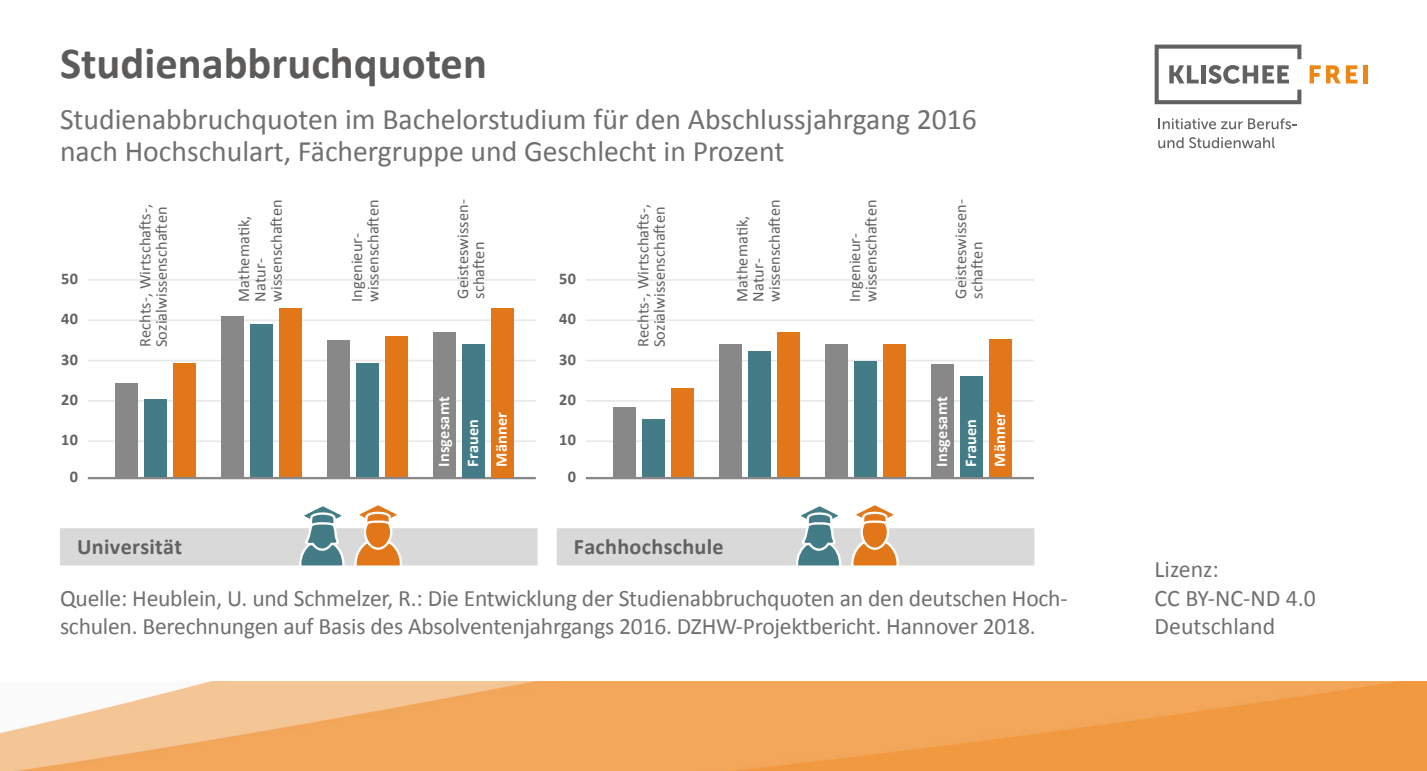
<style>
.page{position:relative;width:1427px;height:771px;background:#fff}
.page>*{position:absolute;margin:0;border:0;box-sizing:border-box;transform-origin:0 0}
.t1{font:700 44.7px "Calibri";color:#5d5b59}
.t2{font:29.7px/32.1px "Calibri";color:#70706f}
.t3{font:23.7px/28.5px "Calibri";color:#70706f}
.t4{font:23.4px/28.5px "Calibri";letter-spacing:-.01em;color:#70706f}
.t5{font:700 22.2px "Calibri";letter-spacing:.015em;color:#616160}
.t6{font:16.2px/16.2px "Calibri";letter-spacing:.005em;color:#616160}
.t7{font:700 16.2px/28.8px "Calibri";letter-spacing:.01em;color:#fff}
.t8{font:700 16.2px "Calibri";letter-spacing:.025em;color:#616160}
</style>
<div class="page">
<img style="left:1px;top:681px;width:1425px;height:90px">
<svg style="left:1309px;top:65px;width:11px;height:18px"></svg>
<svg style="left:1326px;top:65px;width:31px;height:18px"></svg>
<hr style="left:1363px;top:65px;width:4px;height:18px;background:#ec8614">
<svg style="left:1154px;top:45px;width:147px;height:59px"></svg>
<svg style="left:1158px;top:118px;width:84px;height:11px"></svg>
<svg style="left:1248px;top:118px;width:49px;height:11px"></svg>
<svg style="left:1158px;top:137px;width:25px;height:11px"></svg>
<svg style="left:1189px;top:137px;width:85px;height:11px"></svg>
<hr style="left:586px;top:440px;width:448px;height:2px;background:#e8e8e8">
<hr style="left:586px;top:400px;width:448px;height:2px;background:#e8e8e8">
<hr style="left:586px;top:360px;width:448px;height:1px;background:#e8e8e8">
<hr style="left:586px;top:319px;width:448px;height:2px;background:#e8e8e8">
<hr style="left:586px;top:279px;width:448px;height:2px;background:#e8e8e8">
<div style="left:671px;top:388px;width:23px;height:90px;background:#e17718"></div>
<div style="left:642px;top:420px;width:23px;height:58px;background:#437c87"></div>
<div style="left:613px;top:408px;width:23px;height:70px;background:#888"></div>
<svg style="left:60px;top:505px;width:477px;height:61px"></svg>
<svg style="left:557px;top:505px;width:477px;height:61px"></svg>
<div style="left:777px;top:332px;width:22px;height:146px;background:#e17718"></div>
<div style="left:748px;top:352px;width:23px;height:126px;background:#437c87"></div>
<div style="left:719px;top:344px;width:23px;height:134px;background:#888"></div>
<div style="left:883px;top:344px;width:22px;height:134px;background:#e17718"></div>
<div style="left:854px;top:361px;width:22px;height:117px;background:#437c87"></div>
<div style="left:825px;top:344px;width:23px;height:134px;background:#888"></div>
<div style="left:988px;top:340px;width:23px;height:138px;background:#e17718"></div>
<div style="left:959px;top:376px;width:23px;height:102px;background:#437c87"></div>
<div style="left:931px;top:364px;width:22px;height:114px;background:#888"></div>
<hr style="left:586px;top:477px;width:448px;height:2px;background:#888">
<hr style="left:88px;top:440px;width:448px;height:2px;background:#e8e8e8">
<hr style="left:88px;top:400px;width:448px;height:2px;background:#e8e8e8">
<hr style="left:88px;top:360px;width:448px;height:1px;background:#e8e8e8">
<hr style="left:88px;top:319px;width:448px;height:2px;background:#e8e8e8">
<hr style="left:88px;top:279px;width:448px;height:2px;background:#e8e8e8">
<div style="left:279px;top:309px;width:23px;height:169px;background:#e17718"></div>
<div style="left:250px;top:324px;width:23px;height:154px;background:#437c87"></div>
<div style="left:221px;top:317px;width:23px;height:161px;background:#888"></div>
<div style="left:173px;top:364px;width:23px;height:114px;background:#e17718"></div>
<div style="left:144px;top:399px;width:23px;height:79px;background:#437c87"></div>
<div style="left:115px;top:384px;width:23px;height:94px;background:#888"></div>
<div style="left:385px;top:336px;width:22px;height:142px;background:#e17718"></div>
<div style="left:356px;top:364px;width:23px;height:114px;background:#437c87"></div>
<div style="left:327px;top:340px;width:23px;height:138px;background:#888"></div>
<hr style="left:88px;top:477px;width:448px;height:2px;background:#888">
<div style="left:490px;top:309px;width:23px;height:169px;background:#e17718"></div>
<div style="left:462px;top:344px;width:22px;height:134px;background:#437c87"></div>
<div style="left:433px;top:332px;width:23px;height:146px;background:#888"></div>
<h1 class="t1" style="left:60px;top:35px;width:428px">Studienabbruchquoten</h1>
<h2 class="t2" style="left:60px;top:103px;width:918px">Studienabbruchquoten im Bachelorstudium für den Abschlussjahrgang 2016 nach Hochschulart, Fächergruppe und Geschlecht in Prozent</h2>
<p class="t8" style="left:61px;top:268px;width:18px">50</p>
<p class="t8" style="left:61px;top:309px;width:18px">40</p>
<p class="t8" style="left:61px;top:349px;width:18px">30</p>
<p class="t8" style="left:61px;top:389px;width:18px">20</p>
<p class="t8" style="left:61px;top:430px;width:18px">10</p>
<p class="t8" style="left:70px;top:467px;width:10px">0</p>
<p class="t6" style="left:137px;top:347px;width:145px;rotate:-90deg">Rechts-, Wirtschafts-,<br>Sozialwissenschaften</p>
<p class="t6" style="left:349px;top:302px;width:104px;rotate:-90deg">Ingenieur&shy;wissenschaften</p>
<p class="t6" style="left:454px;top:299px;width:101px;rotate:-90deg">Geisteswissen&shy;schaften</p>
<p class="t6" style="left:635px;top:347px;width:145px;rotate:-90deg">Rechts-, Wirtschafts-,<br>Sozialwissenschaften</p>
<p class="t6" style="left:846px;top:302px;width:104px;rotate:-90deg">Ingenieur&shy;wissenschaften</p>
<p class="t6" style="left:952px;top:299px;width:101px;rotate:-90deg">Geisteswissen&shy;schaften</p>
<p class="t6" style="left:236px;top:302px;width:104px;rotate:-90deg">Mathematik,<br>Natur&shy;wissenschaften</p>
<p class="t6" style="left:734px;top:302px;width:104px;rotate:-90deg">Mathematik,<br>Natur&shy;wissenschaften</p>
<p class="t8" style="left:559px;top:268px;width:18px">50</p>
<p class="t8" style="left:559px;top:309px;width:18px">40</p>
<p class="t8" style="left:559px;top:349px;width:18px">30</p>
<p class="t8" style="left:559px;top:389px;width:18px">20</p>
<p class="t8" style="left:559px;top:430px;width:18px">10</p>
<p class="t7" style="left:429px;top:467px;width:72px;rotate:-90deg">Insgesamt<br>Frauen<br>Männer</p>
<p class="t7" style="left:927px;top:467px;width:72px;rotate:-90deg">Insgesamt<br>Frauen<br>Männer</p>
<p class="t8" style="left:568px;top:467px;width:10px">0</p>
<h3 class="t5" style="left:77px;top:533px;width:107px">Universität</h3>
<h3 class="t5" style="left:574px;top:533px;width:151px">Fachhochschule</h3>
<h3 class="t4" style="left:60px;top:584px;width:1007px">Quelle: Heublein, U. und Schmelzer, R.: Die Entwicklung der Studienabbruchquoten an den deutschen Hoch‑ schulen. Berechnungen auf Basis des Absolventenjahrgangs 2016. DZHW-Projektbericht. Hannover 2018.</h3>
<h3 class="t3" style="left:1154px;top:555px;width:163px">Lizenz:<br>CC BY-NC-ND 4.0<br>Deutschland</h3>
</div>
